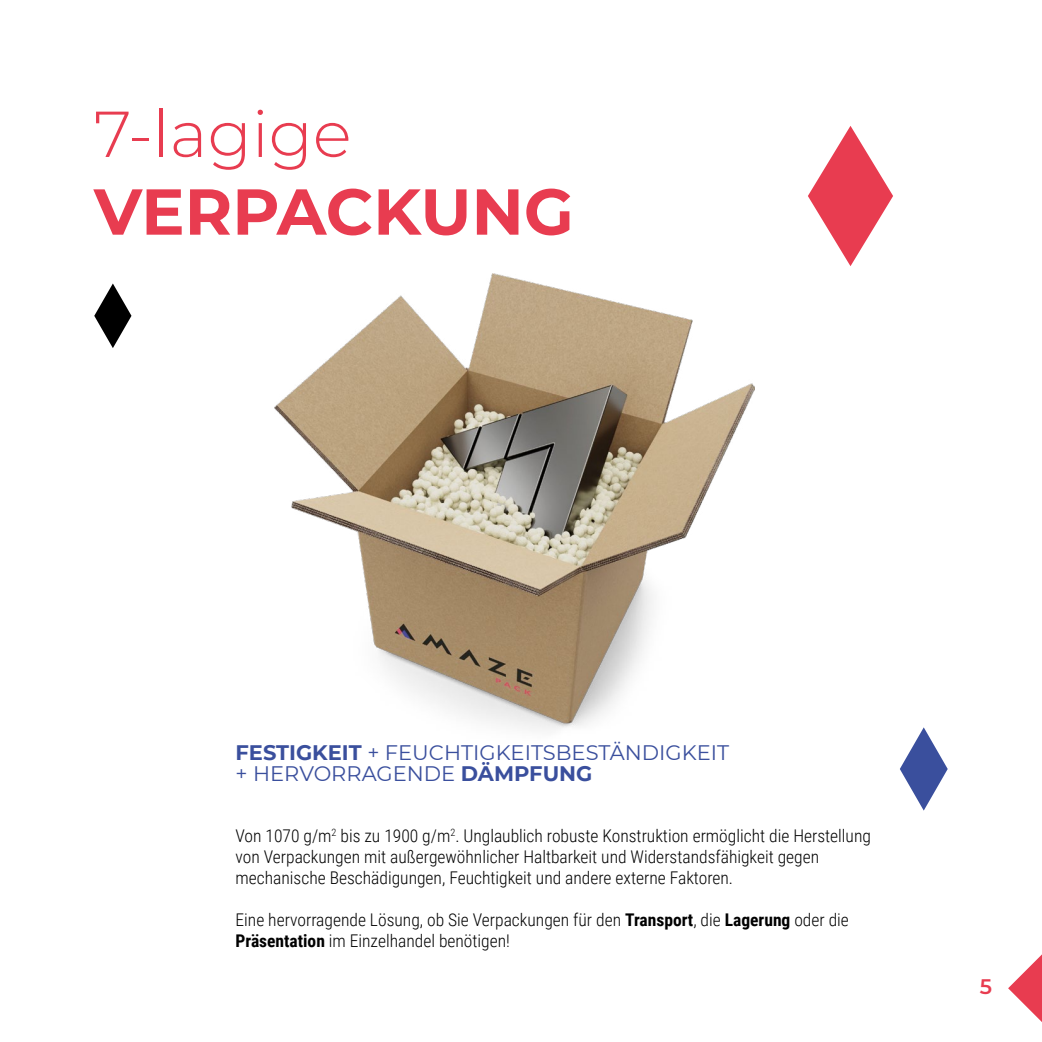
<style>
.page{position:relative;width:1042px;height:1042px;background:#fff}
.page>*{position:absolute;margin:0;border:0;box-sizing:border-box;transform-origin:0 0}
.t1{font:700 64.75px "Montserrat";color:#e83c50}
.t2{font:300 64.75px "Montserrat";color:#e83c50}
.t3{font:21px/21px "Montserrat";color:#3a4f9d}
.t4{font:600 21px "Montserrat";color:#e83c50}
.t5{font:300 17.5px/21px "Roboto Condensed";color:#000}
.s1{font-weight:700}
</style>
<div class="page">
<svg style="left:1008px;top:954px;width:34px;height:68px"></svg>
<img style="left:274px;top:273px;width:480px;height:457px">
<svg style="left:808px;top:126px;width:85px;height:140px"></svg>
<svg style="left:900px;top:727px;width:47px;height:83px"></svg>
<svg style="left:94px;top:283px;width:37px;height:65px"></svg>
<h1 class="t2" style="left:94px;top:90px;width:259px">7-lagige</h1>
<h1 class="t1" style="left:94px;top:165px;width:481px">VERPACKUNG</h1>
<p class="t3" style="left:235px;top:741px;width:495px"><span class="s1">FESTIGKEIT</span> + FEUCHTIGKEITSBESTÄNDIGKEIT + HERVORRAGENDE <span class="s1">DÄMPFUNG</span></p>
<p class="t5" style="left:235px;top:825px;width:637px">Von 1070 g/m<sup>2</sup> bis zu 1900 g/m<sup>2</sup>. Unglaublich robuste Konstruktion ermöglicht die Herstellung von Verpackungen mit außergewöhnlicher Haltbarkeit und Widerstandsfähigkeit gegen mechanische Beschädigungen, Feuchtigkeit und andere externe Faktoren.</p>
<p class="t5" style="left:235px;top:909px;width:615px">Eine hervorragende Lösung, ob Sie Verpackungen für den <span class="s1">Transport</span>, die <span class="s1">Lagerung</span> oder die<br><span class="s1">Präsentation</span> im Einzelhandel benötigen!</p>
<p class="t4" style="left:980px;top:972px;width:14px">5</p>
</div>
